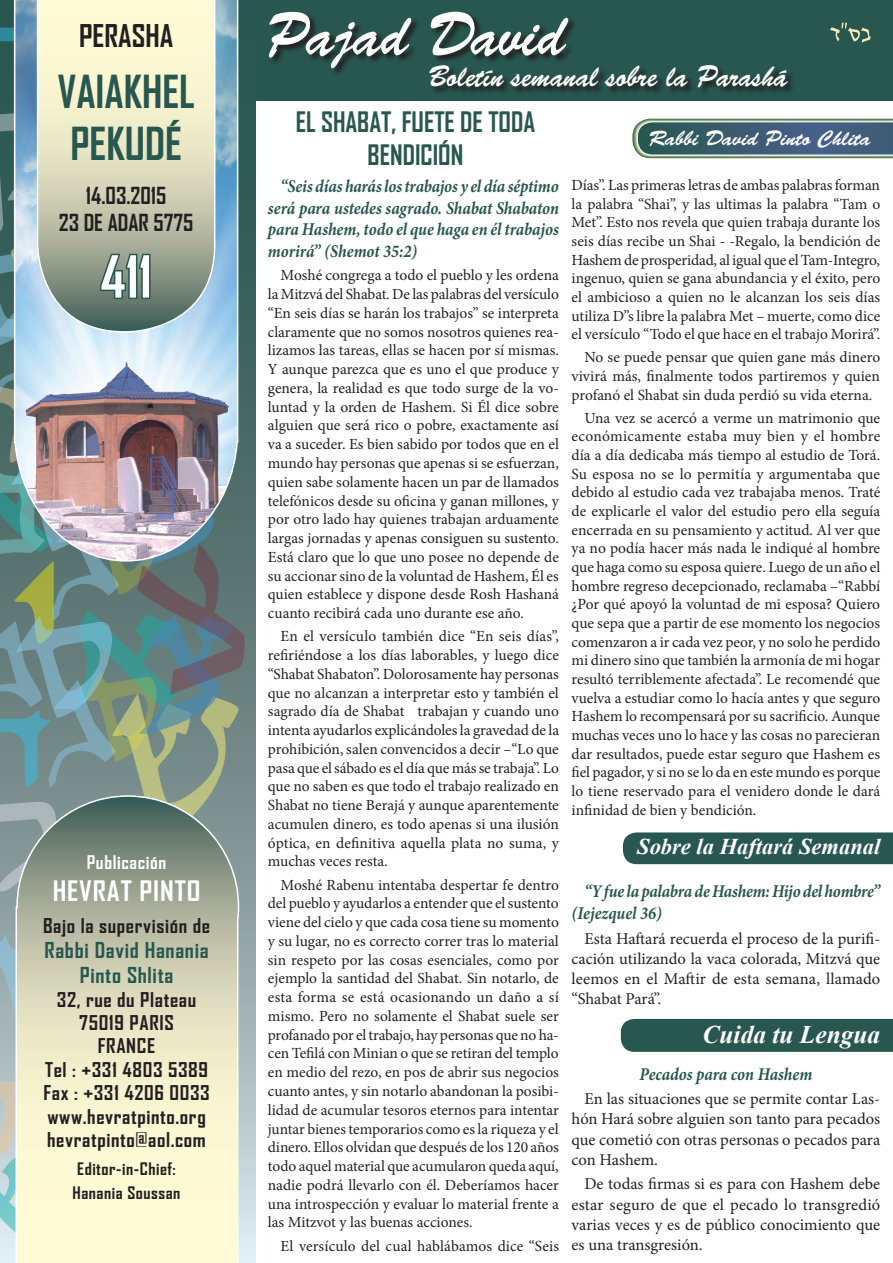
<style>
.page{position:relative;width:893px;height:1263px;background:#fff}
.page>*{position:absolute;margin:0;border:0;box-sizing:border-box;transform-origin:0 0}
.t1{font:61.5px "Brush Script Std";color:#fff;scale:.9 1}
.t2{font:700 55.5px "Agency FB";color:#fff}
.t3{font:700 43.5px/52.2px "Agency FB";color:#27574f}
.t4{font:30px "Brush Script Std";color:#fff;scale:.9 1}
.t5{font:700 30px "Agency FB";color:#231f20}
.t6{font:700 27px/32.4px "Agency FB";color:#27574f;text-align:center}
.t7{font:700 27px "Agency FB";letter-spacing:.03em;color:#fff;scale:1.06 1}
.t8{font:italic 700 25.35px "Times New Roman";color:#fff}
.t9{font:700 22.5px/27px "Agency FB";color:#231f20;text-align:center}
.t10{font:italic 700 22.5px "Times New Roman";color:#fff}
.t11{font:700 21px/25.2px "Agency FB";letter-spacing:.03em;color:#27574f;text-align:center;scale:1.06 1}
.t12{font:21px "Brush Script Std";color:#fff}
.t13{font:700 19.5px/23.4px "Agency FB";letter-spacing:.03em;color:#231f20;text-align:center;scale:1.06 1}
.t14{font:italic 700 18px/21.9px "Minion Pro";letter-spacing:-.005em;color:#27574f;text-align:justify;scale:.9 1}
.t15{font:700 18px "Agency FB";letter-spacing:.03em;color:#fff;scale:1.06 1}
.t16{font:16.5px/20.2px "Minion Pro";color:#231f20;text-align:justify}
.t17{font:700 16.5px/23.4px "Agency FB";letter-spacing:.03em;color:#231f20;scale:1.06 1}
.t18{font:15.45px/18.8px "Minion Pro";color:#231f20;text-align:justify}
</style>
<div class="page">
<div style="left:205px;top:0;width:688px;height:100px;background:#27574f"></div>
<svg style="left:830px;top:23px;width:41px;height:20px"></svg>
<svg style="left:632px;top:119px;width:261px;height:39px;background:#526f7c"></svg>
<svg style="left:271px;top:13px;width:522px;height:80px"></svg>
<div style="left:38px;top:0;width:177px;height:17px;background:#fefbd6"></div>
<img style="left:0;top:17px;width:253px;height:1246px">
<div style="left:621px;top:1019px;width:272px;height:33px;background:#27574f"></div>
<div style="left:623px;top:832px;width:270px;height:32px;background:#27574f"></div>
<h3 class="t5" style="left:79px;top:17px;width:96px">Perasha</h3>
<h3 class="t3" style="left:57px;top:64px;width:139px">Vaiakhel<br>Pekudé</h3>
<h3 class="t9" style="left:59px;top:182px;width:136px">14.03.2015<br>23 de adar 5775</h3>
<h2 class="t2" style="left:100px;top:242px;width:53px">411</h2>
<p class="t15" style="left:87px;top:850px;width:77px">Publicación</p>
<h3 class="t7" style="left:53px;top:874px;width:141px">Hevrat pinto</h3>
<p class="t13" style="left:43px;top:913px;width:159px">Bajo la supervisión de</p>
<h3 class="t11" style="left:45px;top:937px;width:156px">Rabbi David Hanania<br>Pinto Shlita</h3>
<p class="t13" style="left:43px;top:987px;width:158px">32, rue du Plateau<br>75019 PARIS<br>FRANCE<br>Tel : +331 4803 5389<br>Fax : +331 4206 0033 www.hevratpinto.org hevratpinto@aol.com</p>
<p class="t17" style="left:73px;top:1157px;width:103px">Editor-in-Chief:<br>Hanania Soussan</p>
<h1 class="t1" style="left:266px;top:0;width:334px">Pajad David</h1>
<h3 class="t4" style="left:428px;top:60px;width:401px">Boletín semanal sobre la Parashá</h3>
<h3 class="t6" style="left:296px;top:105px;width:241px">El Shabat, fuete de toda bendición</h3>
<p class="t14" style="left:268px;top:175px;width:325px;text-indent:13px">“Seis días harás los trabajos y el día séptimo será para ustedes sagrado. Shabat Shabaton para Hashem, todo el que haga en él trabajos morirá” (Shemot 35:2)</p>
<p class="t18" style="left:268px;top:266px;width:293px;text-indent:13px">Moshé congrega a todo el pueblo y les ordena la Mitzvá del Shabat. De las palabras del versículo “En seis días se harán los trabajos” se interpreta claramente que no somos nosotros quienes rea&shy;lizamos las tareas, ellas se hacen por sí mismas.<br>Y aunque parezca que es uno el que produce y genera, la realidad es que todo surge de la vo&shy;luntad y la orden de Hashem. Si Él dice sobre alguien que será rico o pobre, exactamente así va a suceder. Es bien sabido por todos que en el mundo hay personas que apenas si se esfuerzan, quien sabe solamente hacen un par de llamados telefónicos desde su oficina y ganan millones, y por otro lado hay quienes trabajan arduamente largas jornadas y apenas consiguen su sustento.<br>Está claro que lo que uno posee no depende de su accionar sino de la voluntad de Hashem, Él es quien establece y dispone desde Rosh Hashaná cuanto recibirá cada uno durante ese año.</p>
<p class="t18" style="left:268px;top:627px;width:293px;text-indent:13px">En el versículo también dice “En seis días”, refiriéndose a los días laborables, y luego dice “Shabat Shabaton”. Dolorosamente hay personas que no alcanzan a interpretar esto y también el sagrado día de Shabat trabajan y cuando uno intenta ayudarlos explicándoles la gravedad de la prohibición, salen convencidos a decir –“Lo que pasa que el sábado es el día que más se trabaja”. Lo que no saben es que todo el trabajo realizado en Shabat no tiene Berajá y aunque aparentemente acumulen dinero, es todo apenas si una ilusión óptica, en definitiva aquella plata no suma, y muchas veces resta.</p>
<p class="t18" style="left:268px;top:875px;width:293px;text-indent:13px">Moshé Rabenu intentaba despertar fe dentro del pueblo y ayudarlos a entender que el sustento viene del cielo y que cada cosa tiene su momento y su lugar, no es correcto correr tras lo material sin respeto por las cosas esenciales, como por ejemplo la santidad del Shabat. Sin notarlo, de esta forma se está ocasionando un daño a sí mismo. Pero no solamente el Shabat suele ser profanado por el trabajo, hay personas que no ha&shy;cen Tefilá con Minian o que se retiran del templo en medio del rezo, en pos de abrir sus negocios cuanto antes, y sin notarlo abandonan la posibi&shy;lidad de acumular tesoros eternos para intentar juntar bienes temporarios como es la riqueza y el dinero. Ellos olvidan que después de los 120 años todo aquel material que acumularon queda aquí, nadie podrá llevarlo con él. Deberíamos hacer una introspección y evaluar lo material frente a las Mitzvot y las buenas acciones.</p>
<p class="t18" style="left:281px;top:1236px;width:280px">El versículo del cual hablábamos dice “Seis</p>
<h3 class="t12" style="left:649px;top:126px;width:223px">Rabbi David Pinto Chlita</h3>
<p class="t18" style="left:572px;top:176px;width:310px">Días”. Las primeras letras de ambas palabras forman la palabra “Shai”, y las ultimas la palabra “Tam o Met”. Esto nos revela que quien trabaja durante los seis días recibe un Shai - -Regalo, la bendición de Hashem de prosperidad, al igual que el Tam-Integro, ingenuo, quien se gana abundancia y el éxito, pero el ambicioso a quien no le alcanzan los seis días utiliza D”s libre la palabra Met – muerte, como dice el versículo “Todo el que hace en el trabajo Morirá”.</p>
<p class="t18" style="left:572px;top:348px;width:310px;text-indent:13px">No se puede pensar que quien gane más dinero vivirá más, finalmente todos partiremos y quien profanó el Shabat sin duda perdió su vida eterna.</p>
<p class="t18" style="left:572px;top:408px;width:310px;text-indent:13px">Una vez se acercó a verme un matrimonio que económicamente estaba muy bien y el hombre día a día dedicaba más tiempo al estudio de Torá.<br>Su esposa no se lo permitía y argumentaba que debido al estudio cada vez trabajaba menos. Traté de explicarle el valor del estudio pero ella seguía encerrada en su pensamiento y actitud. Al ver que ya no podía hacer más nada le indiqué al hombre que haga como su esposa quiere. Luego de un año el hombre regreso decepcionado, reclamaba –“Rabbí ¿Por qué apoyó la voluntad de mi esposa? Quiero que sepa que a partir de ese momento los negocios comenzaron a ir cada vez peor, y no solo he perdido mi dinero sino que también la armonía de mi hogar resultó terriblemente afectada”. Le recomendé que vuelva a estudiar como lo hacía antes y que seguro Hashem lo recompensará por su sacrificio. Aunque muchas veces uno lo hace y las cosas no parecieran dar resultados, puede estar seguro que Hashem es fiel pagador, y si no se lo da en este mundo es porque lo tiene reservado para el venidero donde le dará infinidad de bien y bendición.</p>
<h3 class="t10" style="left:637px;top:831px;width:245px">Sobre la Haftará Semanal</h3>
<p class="t14" style="left:572px;top:880px;width:344px;text-indent:13px">“Y fue la palabra de Hashem: Hijo del hombre” (Iejezquel 36)</p>
<p class="t16" style="left:572px;top:928px;width:310px;text-indent:13px">Esta Haftará recuerda el proceso de la purifi&shy;cación utilizando la vaca colorada, Mitzvá que leemos en el Maftir de esta semana, llamado “Shabat Pará”.</p>
<h3 class="t8" style="left:703px;top:1016px;width:179px">Cuida tu Lengua</h3>
<p class="t14" style="left:639px;top:1062px;width:194px">Pecados para con Hashem</p>
<p class="t16" style="left:572px;top:1089px;width:310px;text-indent:13px">En las situaciones que se permite contar Las&shy;hón Hará sobre alguien son tanto para pecados que cometió con otras personas o pecados para con Hashem.</p>
<p class="t16" style="left:572px;top:1174px;width:310px;text-indent:13px">De todas firmas si es para con Hashem debe estar seguro de que el pecado lo transgredió varias veces y es de público conocimiento que es una transgresión.</p>
</div>
